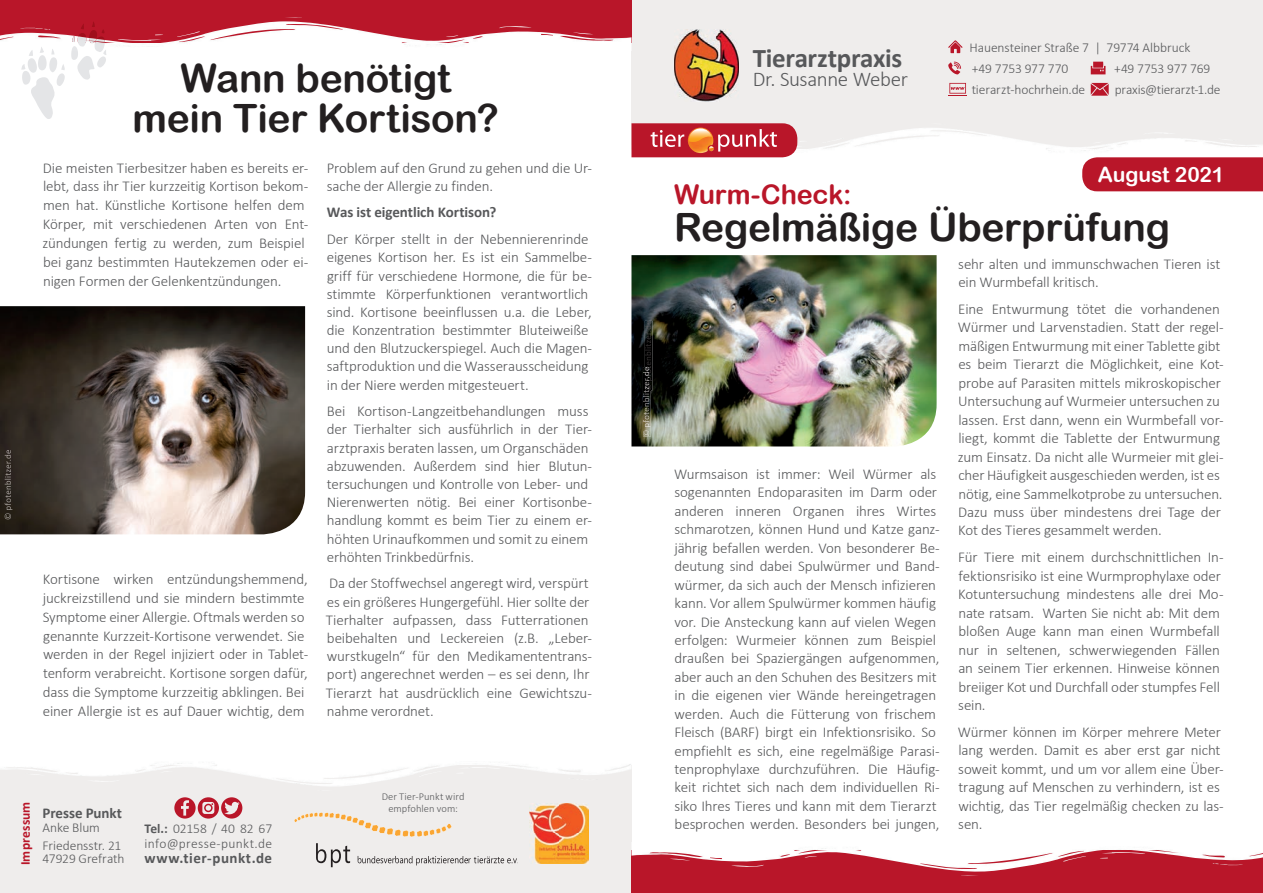
<style>
.page{position:relative;width:1263px;height:893px;background:#fff}
.page>*{position:absolute;margin:0;border:0;box-sizing:border-box;transform-origin:0 0}
.t1{font:39px/39.6px "Arial Rounded MT Bold";letter-spacing:-.01em;color:#231f20;text-align:center}
.t2{font:700 27px "Calibri";letter-spacing:-.01em;color:#57585a}
.t3{font:27px "Arial Rounded MT Bold";letter-spacing:-.01em;color:#b91629}
.t4{font:300 21px "Calibri";letter-spacing:-.02em;color:#57585a}
.t5{font:21px "Arial Rounded MT Bold";letter-spacing:-.005em;color:#fff}
.t6{font:300 15px/18.5px "Calibri";letter-spacing:-.01em;color:#57585a}
.t7{font:700 15px "Calibri";color:#57585a}
.t8{font:700 15px "Calibri";letter-spacing:.03em;color:#57585a}
.t9{font:300 13.5px/21.3px "Calibri";letter-spacing:-.005em;color:#57585a}
.t10{font:300 13.5px/15px "Calibri";letter-spacing:.02em;color:#57585a}
.t11{font:700 13.5px "Calibri";letter-spacing:.015em;color:#b91629}
.t12{font:300 10.5px/12px "Calibri";letter-spacing:.005em;color:#57585a;text-align:center}
.s1{font-weight:700}
</style>
<div class="page">
<div style="left:631px;top:0;width:632px;height:149px;background:#efedec"></div>
<img style="left:797px;top:128px;width:466px;height:23px">
<div style="left:0;top:765px;width:631px;height:128px;background:#efedec"></div>
<img style="left:0;top:763px;width:631px;height:23px">
<div style="left:631px;top:850px;width:632px;height:43px;background:#b91629"></div>
<img style="left:631px;top:848px;width:632px;height:28px">
<div style="left:0;top:0;width:631px;height:43px;background:#b91629"></div>
<img style="left:106px;top:17px;width:525px;height:28px">
<img style="left:529px;top:804px;width:60px;height:59px">
<svg style="left:358px;top:856px;width:160px;height:9px"></svg>
<svg style="left:316px;top:843px;width:34px;height:24px"></svg>
<svg style="left:294px;top:812px;width:158px;height:25px"></svg>
<svg style="left:631px;top:123px;width:166px;height:34px"></svg>
<svg style="left:174px;top:797px;width:68px;height:22px"></svg>
<img style="left:674px;top:29px;width:65px;height:72px">
<svg style="left:948px;top:62px;width:13px;height:12px"></svg>
<svg style="left:948px;top:40px;width:14px;height:13px"></svg>
<svg style="left:1091px;top:62px;width:14px;height:12px"></svg>
<svg style="left:948px;top:83px;width:19px;height:13px"></svg>
<svg style="left:1091px;top:83px;width:18px;height:13px"></svg>
<img style="left:631px;top:255px;width:305px;height:191px">
<img style="left:645px;top:321px;width:8px;height:69px">
<svg style="left:21px;top:47px;width:44px;height:72px"></svg>
<svg style="left:71px;top:22px;width:35px;height:58px"></svg>
<div style="left:1082px;top:157px;width:181px;height:34px;background:#b91629"></div>
<img style="left:643px;top:367px;width:8px;height:69px">
<img style="left:645px;top:367px;width:6px;height:23px">
<img style="left:0;top:306px;width:305px;height:228px">
<img style="left:5px;top:450px;width:7px;height:69px">
<h1 class="t1" style="left:133px;top:58px;width:368px">Wann benötigt mein Tier Kortison?</h1>
<p class="t6" style="left:43px;top:158px;width:267px;line-height:18.9px">Die meisten Tierbesitzer haben es bereits er&shy;lebt, dass ihr Tier kurzzeitig Kortison bekom&shy;men hat. Künstliche Kortisone helfen dem Körper, mit verschiedenen Arten von Ent&shy;zündungen fertig zu werden, zum Beispiel bei ganz bestimmten Hautekzemen oder ei&shy;nigen Formen der Gelenkentzündungen.</p>
<p class="t6" style="left:43px;top:569px;width:267px;line-height:18.9px">Kortisone wirken entzündungshemmend, juckreizstillend und sie mindern bestimmte Symptome einer Allergie. Oftmals werden so genannte Kurzzeit-Kortisone verwendet. Sie werden in der Regel injiziert oder in Tablet&shy;tenform verabreicht. Kortisone sorgen dafür, dass die Symptome kurzzeitig abklingen. Bei einer Allergie ist es auf Dauer wichtig, dem</p>
<p class="t6" style="left:327px;top:158px;width:267px">Problem auf den Grund zu gehen und die Ur&shy;sache der Allergie zu finden.</p>
<p class="t7" style="left:327px;top:202px;width:171px">Was ist eigentlich Kortison?</p>
<p class="t6" style="left:327px;top:230px;width:267px">Der Körper stellt in der Nebennierenrinde eigenes Kortison her. Es ist ein Sammelbe&shy;griff für verschiedene Hormone, die für be&shy;stimmte Körperfunktionen verantwortlich sind. Kortisone beeinflussen u.a. die Leber, die Konzentration bestimmter Bluteiweiße und den Blutzuckerspiegel. Auch die Magen&shy;saftproduktion und die Wasserausscheidung in der Niere werden mitgesteuert.</p>
<p class="t6" style="left:327px;top:402px;width:267px">Bei Kortison-Langzeitbehandlungen muss der Tierhalter sich ausführlich in der Tier&shy;arztpraxis beraten lassen, um Organschäden abzuwenden. Außerdem sind hier Blutun&shy;tersuchungen und Kontrolle von Leber- und Nierenwerten nötig. Bei einer Kortisonbe&shy;handlung kommt es beim Tier zu einem er&shy;höhten Urinaufkommen und somit zu einem erhöhten Trinkbedürfnis.</p>
<p class="t6" style="left:326px;top:574px;width:268px">Da der Stoffwechsel angeregt wird, verspürt es ein größeres Hungergefühl. Hier sollte der Tierhalter aufpassen, dass Futterrationen beibehalten und Leckereien (z.B. „Leber&shy;wurstkugeln“ für den Medikamententrans&shy;port) angerechnet werden – es sei denn, Ihr Tierarzt hat ausdrücklich eine Gewichtszu&shy;nahme verordnet.</p>
<p class="t11" style="left:16px;top:865px;width:65px;rotate:-90deg">Impressum</p>
<p class="t7" style="left:43px;top:803px;width:81px">Presse Punkt</p>
<p class="t9" style="left:43px;top:818px;width:80px;line-height:17.7px">Anke Blum<br>Friedensstr. 21</p>
<p class="t9" style="left:43px;top:848px;width:84px">47929 Grefrath</p>
<p class="t10" style="left:145px;top:821px;width:129px"><span class="s1">Tel.:</span> 02158 / 40 82 67 info@presse-punkt.de</p>
<p class="t8" style="left:145px;top:848px;width:129px">www.tier-punkt.de</p>
<p class="t12" style="left:382px;top:791px;width:84px">Der Tier-Punkt wird empfohlen vom:</p>
<h2 class="t2" style="left:753px;top:39px;width:151px">Tierarztpraxis</h2>
<h3 class="t4" style="left:753px;top:66px;width:157px">Dr. Susanne Weber</h3>
<h2 class="t3" style="left:674px;top:178px;width:179px">Wurm-Check:</h2>
<p class="t9" style="left:969px;top:37px;width:222px">Hauensteiner Straße 7 | 79774 Albbruck +49 7753 977 770<br>tierarzt-hochrhein.de</p>
<p class="t9" style="left:1114px;top:58px;width:98px">+49 7753 977 769</p>
<p class="t9" style="left:1115px;top:79px;width:107px">praxis@tierarzt-1.de</p>
<h3 class="t5" style="left:1098px;top:162px;width:128px">August 2021</h3>
<h1 class="t1" style="left:674px;top:207px;width:498px">Regelmäßige Überprüfung</h1>
<p class="t6" style="left:674px;top:465px;width:267px">Wurmsaison ist immer: Weil Würmer als sogenannten Endoparasiten im Darm oder anderen inneren Organen ihres Wirtes schmarotzen, können Hund und Katze ganz&shy;jährig befallen werden. Von besonderer Be&shy;deutung sind dabei Spulwürmer und Band&shy;würmer, da sich auch der Mensch infizieren kann. Vor allem Spulwürmer kommen häufig vor. Die Ansteckung kann auf vielen Wegen erfolgen: Wurmeier können zum Beispiel draußen bei Spaziergängen aufgenommen, aber auch an den Schuhen des Besitzers mit in die eigenen vier Wände hereingetragen werden. Auch die Fütterung von frischem Fleisch (BARF) birgt ein Infektionsrisiko. So empfiehlt es sich, eine regelmäßige Parasi&shy;tenprophylaxe durchzuführen. Die Häufig&shy;keit richtet sich nach dem individuellen Ri&shy;siko Ihres Tieres und kann mit dem Tierarzt besprochen werden. Besonders bei jungen,</p>
<p class="t6" style="left:958px;top:254px;width:264px">sehr alten und immunschwachen Tieren ist ein Wurmbefall kritisch.</p>
<p class="t6" style="left:958px;top:300px;width:267px">Eine Entwurmung tötet die vorhandenen Würmer und Larvenstadien. Statt der regel&shy;mäßigen Entwurmung mit einer Tablette gibt es beim Tierarzt die Möglichkeit, eine Kot&shy;probe auf Parasiten mittels mikroskopischer Untersuchung auf Wurmeier untersuchen zu lassen. Erst dann, wenn ein Wurmbefall vor&shy;liegt, kommt die Tablette der Entwurmung zum Einsatz. Da nicht alle Wurmeier mit glei&shy;cher Häufigkeit ausgeschieden werden, ist es nötig, eine Sammelkotprobe zu untersuchen.<br>Dazu muss über mindestens drei Tage der Kot des Tieres gesammelt werden.</p>
<p class="t6" style="left:958px;top:548px;width:267px">Für Tiere mit einem durchschnittlichen In&shy;fektionsrisiko ist eine Wurmprophylaxe oder Kotuntersuchung mindestens alle drei Mo&shy;nate ratsam. Warten Sie nicht ab: Mit dem bloßen Auge kann man einen Wurmbefall nur in seltenen, schwerwiegenden Fällen an seinem Tier erkennen. Hinweise können breiiger Kot und Durchfall oder stumpfes Fell sein.</p>
<p class="t6" style="left:958px;top:723px;width:267px">Würmer können im Körper mehrere Meter lang werden. Damit es aber erst gar nicht soweit kommt, und um vor allem eine Über&shy;tragung auf Menschen zu verhindern, ist es wichtig, das Tier regelmäßig checken zu las&shy;sen.</p>
</div>
